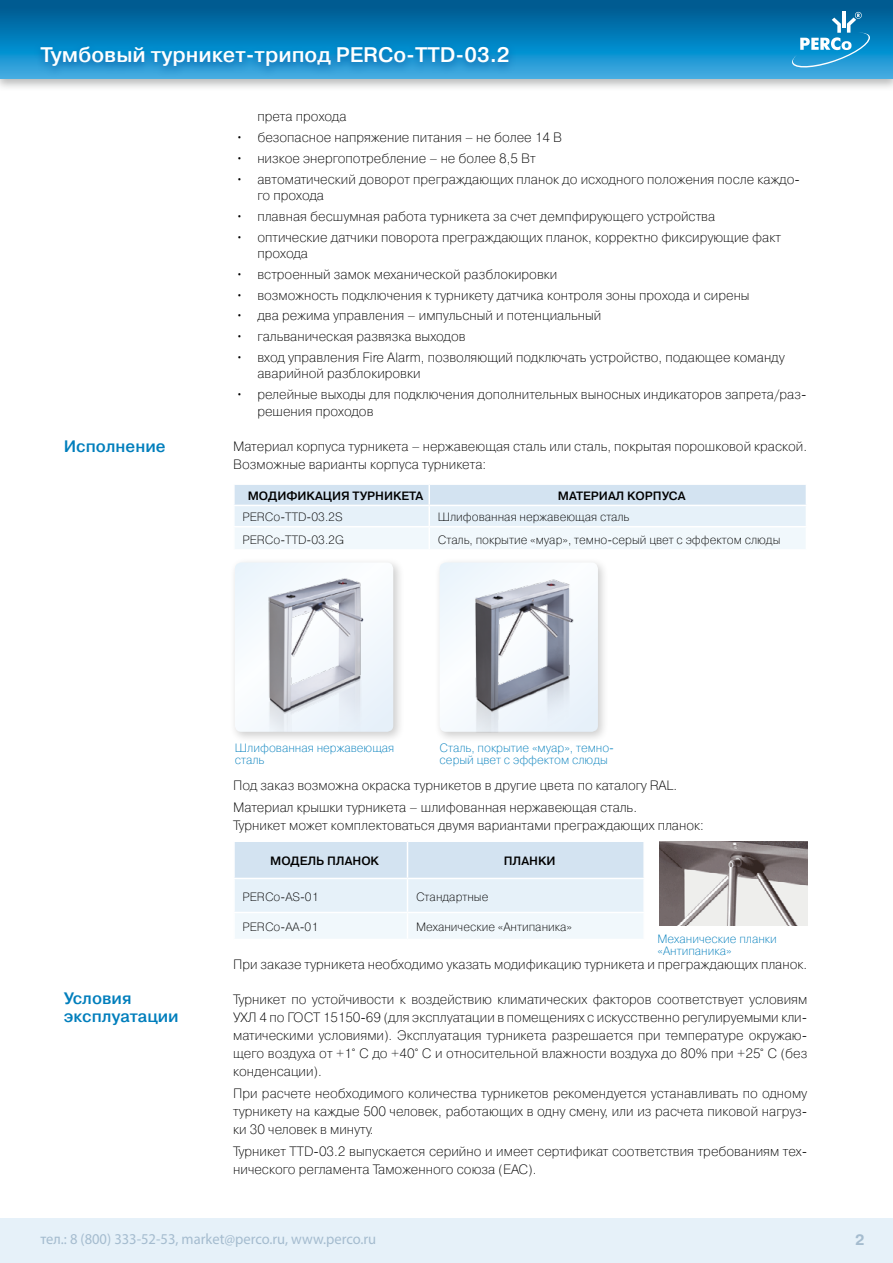
<style>
.page{position:relative;width:893px;height:1263px;background:#fff}
.page>*{position:absolute;margin:0;border:0;box-sizing:border-box;transform-origin:0 0}
.t1{font:700 21px "Pragmatica Light C";color:#fff}
.t2{font:700 16.5px/18px "Pragmatica Light C";color:#007ebc}
.t3{font:15px "Myriad Pro";color:#a5bccf}
.t4{font:15px "Pragmatica Bold Cyrillic";color:#a5bccf}
.t5{font:13.5px/18px "Pragmatica Light C";color:#000}
.t6{font:12px "Pragmatica Light C";color:#000}
.t7{font:12px/12px "Pragmatica Light C";color:#007ebc}
.t8{font:700 12px "Pragmatica Light C";color:#000}
</style>
<div class="page">
<div style="left:0;top:0;width:893px;height:92px;background:#535556;opacity:.41"></div>
<svg style="left:0;top:0;width:893px;height:79px;background:#0978b2"></svg>
<div style="left:0;top:1219px;width:893px;height:44px;background:#e6f1f9"></div>
<svg style="left:234px;top:485px;width:572px;height:64px"></svg>
<svg style="left:234px;top:842px;width:410px;height:97px"></svg>
<hr style="left:643px;top:913px;width:2px;height:26px;background:#fff">
<img style="left:659px;top:841px;width:148px;height:85px">
<div style="left:434px;top:557px;width:175px;height:187px;background:#000;opacity:.2"></div>
<svg style="left:440px;top:562px;width:158px;height:170px"></svg>
<div style="left:229px;top:557px;width:176px;height:187px;background:#000;opacity:.2"></div>
<svg style="left:235px;top:562px;width:158px;height:170px"></svg>
<img style="left:456px;top:560px;width:131px;height:172px">
<img style="left:257px;top:565px;width:119px;height:167px">
<svg style="left:792px;top:12px;width:78px;height:57px;background:#3095c8"></svg>
<div style="left:33px;top:42px;width:484px;height:36px;background:#00579f;opacity:.75"></div>
<h1 class="t1" style="left:40px;top:44px;width:470px">Тумбовый турникет-трипод PERCo-TTD-03.2</h1>
<p class="t2" style="left:64px;top:438px;width:103px">Исполнение</p>
<p class="t5" style="left:257px;top:108px;width:91px">прета прохода</p>
<p class="t5" style="left:236px;top:128px;width:328px">• безопасное напряжение питания – не более 14 В</p>
<p class="t5" style="left:236px;top:149px;width:301px">• низкое энергопотребление – не более 8,5 Вт</p>
<p class="t5" style="left:257px;top:171px;width:544px;line-height:16.5px;text-indent:-21px">• автоматический доворот преграждающих планок до исходного положения после каждо&shy;го прохода</p>
<p class="t5" style="left:236px;top:207px;width:481px">• плавная бесшумная работа турникета за счет демпфирующего устройства</p>
<p class="t5" style="left:257px;top:229px;width:525px;line-height:16.5px;text-indent:-21px">• оптические датчики поворота преграждающих планок, корректно фиксирующие факт прохода</p>
<p class="t5" style="left:236px;top:265px;width:323px">• встроенный замок механической разблокировки</p>
<p class="t5" style="left:236px;top:286px;width:515px">• возможность подключения к турникету датчика контроля зоны прохода и сирены</p>
<p class="t5" style="left:236px;top:307px;width:367px">• два режима управления – импульсный и потенциальный</p>
<p class="t5" style="left:236px;top:327px;width:231px">• гальваническая развязка выходов</p>
<p class="t5" style="left:257px;top:349px;width:529px;line-height:16.5px;text-indent:-21px">• вход управления Fire Alarm, позволяющий подключать устройство, подающее команду аварийной разблокировки</p>
<p class="t5" style="left:257px;top:386px;width:551px;line-height:16.5px;text-indent:-21px">• релейные выходы для подключения дополнительных выносных индикаторов запрета/раз&shy;решения проходов</p>
<p class="t5" style="left:233px;top:437px;width:576px">Материал корпуса турникета – нержавеющая сталь или сталь, покрытая порошковой краской.<br>Возможные варианты корпуса турникета:</p>
<p class="t8" style="left:248px;top:489px;width:177px">МОДИФИКАЦИЯ ТУРНИКЕТА</p>
<p class="t8" style="left:558px;top:489px;width:129px">МАТЕРИАЛ КОРПУСА</p>
<p class="t6" style="left:242px;top:511px;width:102px">PERCo-TTD-03.2S</p>
<p class="t6" style="left:438px;top:511px;width:193px">Шлифованная нержавеющая сталь</p>
<p class="t6" style="left:242px;top:533px;width:103px">PERCo-TTD-03.2G</p>
<p class="t6" style="left:438px;top:533px;width:344px">Сталь, покрытие «муар», темно-серый цвет с эффектом слюды</p>
<p class="t2" style="left:64px;top:989px;width:116px">Условия эксплуатации</p>
<p class="t7" style="left:235px;top:742px;width:161px">Шлифованная нержавеющая сталь</p>
<p class="t7" style="left:440px;top:742px;width:176px">Сталь, покрытие «муар», темно&shy;серый цвет с эффектом слюды</p>
<p class="t5" style="left:233px;top:774px;width:446px;line-height:22.2px">Под заказ возможна окраска турникетов в другие цвета по каталогу RAL.<br>Материал крышки турникета – шлифованная нержавеющая сталь.</p>
<p class="t5" style="left:233px;top:817px;width:472px">Турникет может комплектоваться двумя вариантами преграждающих планок:</p>
<p class="t8" style="left:270px;top:854px;width:110px">МОДЕЛЬ ПЛАНОК</p>
<p class="t8" style="left:504px;top:854px;width:53px">ПЛАНКИ</p>
<p class="t6" style="left:242px;top:890px;width:77px">PERCo-AS-01</p>
<p class="t6" style="left:416px;top:890px;width:74px">Стандартные</p>
<p class="t6" style="left:242px;top:920px;width:77px">PERCo-AA-01</p>
<p class="t6" style="left:416px;top:920px;width:158px">Механические «Антипаника»</p>
<p class="t5" style="left:233px;top:955px;width:576px">При заказе турникета необходимо указать модификацию турникета и преграждающих планок.</p>
<p class="t5" style="left:233px;top:990px;width:576px;text-align:justify">Турникет по устойчивости к воздействию климатических факторов соответствует условиям УХЛ 4 по ГОСТ 15150-69 (для эксплуатации в помещениях с искусственно регулируемыми кли&shy;матическими условиями). Эксплуатация турникета разрешается при температуре окружаю&shy;щего воздуха от +1° С до +40° С и относительной влажности воздуха до 80% при +25° С (без конденсации).</p>
<p class="t5" style="left:233px;top:1085px;width:576px;text-align:justify">При расчете необходимого количества турникетов рекомендуется устанавливать по одному турникету на каждые 500 человек, работающих в одну смену, или из расчета пиковой нагруз&shy;ки 30 человек в минуту.</p>
<p class="t5" style="left:233px;top:1143px;width:576px">Турникет TTD-03.2 выпускается серийно и имеет сертификат соответствия требованиям тех&shy;нического регламента Таможенного союза (EAC).</p>
<p class="t7" style="left:657px;top:932px;width:121px">Механические планки «Антипаника»</p>
<p class="t3" style="left:40px;top:1230px;width:337px">тел.: 8 (800) 333-52-53, market@perco.ru, www.perco.ru</p>
<p class="t4" style="left:855px;top:1231px;width:11px">2</p>
</div>
